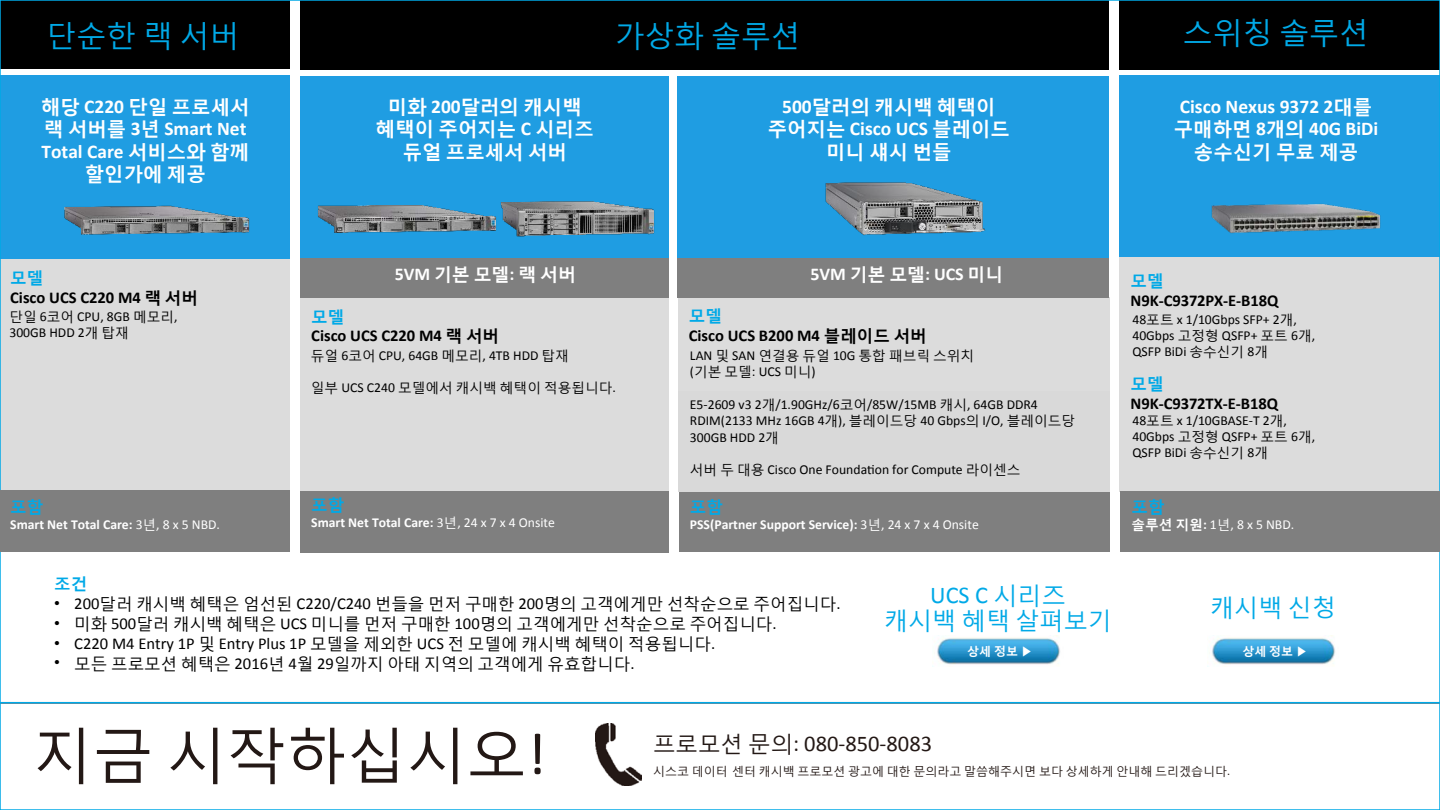
<style>
.page{position:relative;width:1440px;height:810px;background:#fff}
.page>*{position:absolute;margin:0;border:0;box-sizing:border-box;transform-origin:0 0}
.t1{font:60px "Malgun Gothic";color:#231815}
.t2{font:29.85px "Malgun Gothic";color:#00a9e7}
.t3{font:24.15px "Malgun Gothic";color:#00a9e7}
.t4{font:24.15px "Calibri";color:#00a9e7}
.t5{font:22.5px "Calibri";color:#231815}
.t6{font:700 19.5px/22.5px "Malgun Gothic";color:#fff;text-align:center}
.t7{font:700 19.5px/22.5px "Calibri";color:#fff}
.t8{font:700 18px "Calibri";letter-spacing:-.005em;color:#fff}
.t9{font:700 18px "Malgun Gothic";color:#fff}
.t10{font:700 16.65px "Malgun Gothic";color:#00a9e7}
.t11{font:16.5px/19.8px "Malgun Gothic";color:#000}
.t12{font:700 16.5px "Calibri";color:#000}
.t13{font:16.5px "Calibri";color:#000}
.t14{font:700 16.5px "Malgun Gothic";color:#00a9e7}
.t15{font:16.5px/19.8px "Arial";color:#000;text-align:justify}
.t16{font:13.65px/16.4px "Calibri";color:#000}
.t17{font:700 13.65px "Calibri";color:#fff}
.t18{font:13.65px "Malgun Gothic";color:#000}
.t19{font:13.65px "Calibri";color:#fff}
.t20{font:12px "Malgun Gothic";color:#231815}
.t21{font:700 12px "Malgun Gothic";color:#fff}
.s1{font-family:"Calibri"}
.s2{font-family:"Malgun Gothic"}
.s3{font-weight:400}
.s4{font-family:"Malgun Gothic";font-weight:400}
.s5{font-family:"Malgun Gothic";font-weight:700}
.s6{font-weight:700}
.s7{font-family:"Arial"}
</style>
<div class="page">
<div style="left:1120px;top:0;width:320px;height:69px;background:#000"></div>
<div style="left:300px;top:0;width:809px;height:69px;background:#000"></div>
<div style="left:300px;top:489px;width:369px;height:64px;background:#7f7f7f"></div>
<div style="left:300px;top:297px;width:369px;height:194px;background:#dcdcdc"></div>
<div style="left:300px;top:76px;width:369px;height:183px;background:#1f9de2"></div>
<div style="left:679px;top:491px;width:430px;height:61px;background:#7f7f7f"></div>
<img style="left:318px;top:205px;width:178px;height:28px">
<img style="left:500px;top:201px;width:155px;height:36px">
<div style="left:677px;top:76px;width:432px;height:183px;background:#1f9de2"></div>
<div style="left:678px;top:297px;width:431px;height:95px;background:#dcdcdc"></div>
<div style="left:678px;top:391px;width:431px;height:100px;background:#d9d9d9"></div>
<div style="left:1120px;top:76px;width:320px;height:183px;background:#1f9de2"></div>
<div style="left:1120px;top:258px;width:320px;height:133px;background:#dcdcdc"></div>
<div style="left:1120px;top:368px;width:320px;height:124px;background:#dcdcdc"></div>
<div style="left:0;top:0;width:289px;height:68px;background:#000"></div>
<div style="left:0;top:259px;width:289px;height:232px;background:#dcdcdc"></div>
<div style="left:0;top:75px;width:289px;height:184px;background:#1f9de2"></div>
<div style="left:300px;top:258px;width:369px;height:39px;background:#7f7f7f"></div>
<img style="left:64px;top:205px;width:186px;height:30px">
<img style="left:825px;top:182px;width:161px;height:54px">
<img style="left:1211px;top:204px;width:170px;height:30px">
<svg style="left:3px;top:702px;width:1434px;height:79px"></svg>
<div style="left:677px;top:258px;width:432px;height:39px;background:#7f7f7f"></div>
<div style="left:1121px;top:491px;width:319px;height:61px;background:#7f7f7f"></div>
<div style="left:0;top:491px;width:290px;height:61px;background:#7f7f7f"></div>
<img style="left:937px;top:638px;width:123px;height:27px">
<img style="left:1212px;top:638px;width:123px;height:27px">
<img style="left:595px;top:724px;width:46px;height:62px">
<h2 class="t2" style="left:47px;top:17px;width:195px">단순한 랙 서버</h2>
<h2 class="t2" style="left:615px;top:17px;width:188px">가상화 솔루션</h2>
<h2 class="t2" style="left:1183px;top:15px;width:188px">스위칭 솔루션</h2>
<h3 class="t6" style="left:41px;top:95px;width:210px">해당 <span class="s1">C220</span> 단일 프로세서</h3>
<h3 class="t7" style="left:42px;top:118px;width:209px"><span class="s2">랙 서버를</span> 3<span class="s2">년</span> Smart Net<br>Total Care <span class="s2">서비스와 함께</span></h3>
<h3 class="t6" style="left:85px;top:162px;width:123px">할인가에 제공</h3>
<h3 class="t6" style="left:376px;top:95px;width:219px">미화 <span class="s1">200</span>달러의 캐시백 혜택이 주어지는 <span class="s1">C</span> 시리즈 듀얼 프로세서 서버</h3>
<h3 class="t6" style="left:768px;top:95px;width:244px"><span class="s1">500</span>달러의 캐시백 혜택이 주어지는 <span class="s1">Cisco UCS</span> 블레이드 미니 섀시 번들</h3>
<h3 class="t7" style="left:1174px;top:95px;width:206px;text-align:center">Cisco Nexus 9372 2<span class="s2">대를 구매하면</span> 8<span class="s2">개의</span> 40G BiDi</h3>
<h3 class="t6" style="left:1194px;top:140px;width:166px">송수신기 무료 제공</h3>
<p class="t10" style="left:10px;top:267px;width:35px">모델</p>
<p class="t12" style="left:10px;top:287px;width:189px">Cisco UCS C220 M4 <span class="s2">랙 서버</span></p>
<p class="t16" style="left:9px;top:308px;width:170px"><span class="s2">단일</span> 6<span class="s2">코어</span> CPU, 8GB <span class="s2">메모리</span>,<br>300GB HDD 2<span class="s2">개 탑재</span></p>
<h3 class="t9" style="left:395px;top:263px;width:183px"><span class="s1">5VM</span> 기본 모델<span class="s1">:</span> 랙 서버</h3>
<p class="t14" style="left:311px;top:306px;width:35px">모델</p>
<p class="t12" style="left:311px;top:325px;width:189px">Cisco UCS C220 M4 <span class="s2">랙 서버</span></p>
<p class="t16" style="left:311px;top:347px;width:260px"><span class="s2">듀얼</span> 6<span class="s2">코어</span> CPU, 64GB <span class="s2">메모리</span>, 4TB HDD <span class="s2">탑재</span></p>
<p class="t18" style="left:311px;top:380px;width:307px">일부 <span class="s1">UCS C240</span> 모델에서 캐시백 혜택이 적용됩니다<span class="s1">.</span></p>
<h3 class="t8" style="left:811px;top:263px;width:194px">5VM <span class="s2">기본 모델</span>: UCS <span class="s2">미니</span></h3>
<p class="t10" style="left:689px;top:305px;width:35px">모델</p>
<p class="t12" style="left:689px;top:325px;width:240px">Cisco UCS B200 M4 <span class="s2">블레이드 서버</span></p>
<p class="t18" style="left:690px;top:347px;width:286px"><span class="s1">LAN</span> 및 <span class="s1">SAN</span> 연결용 듀얼 <span class="s1">10G</span> 통합 패브릭 스위치</p>
<p class="t16" style="left:690px;top:363px;width:127px">(<span class="s2">기본 모델</span>: UCS <span class="s2">미니</span>)</p>
<p class="t16" style="left:690px;top:396px;width:387px">E5-2609 v3 2<span class="s2">개</span>/1.90GHz/6<span class="s2">코어</span>/85W/15MB <span class="s2">캐시</span>, 64GB DDR4<br>RDIM(2133 MHz 16GB 4<span class="s2">개</span>), <span class="s2">블레이드당</span> 40 Gbps<span class="s2">의</span> I/O, <span class="s2">블레이드당<br></span>300GB HDD 2<span class="s2">개</span></p>
<p class="t16" style="left:690px;top:462px;width:332px"><span class="s2">서버 두 대용</span> Cisco One Foundation for Compute <span class="s2">라이센스</span></p>
<p class="t10" style="left:1131px;top:270px;width:35px">모델</p>
<p class="t12" style="left:1131px;top:290px;width:149px">N9K-C9372PX-E-B18Q</p>
<p class="t16" style="left:1132px;top:311px;width:184px">48<span class="s2">포트</span> x 1/10Gbps SFP+ 2<span class="s2">개</span>,<br>40Gbps <span class="s2">고정형</span> QSFP+ <span class="s2">포트</span> 6<span class="s2">개</span>,<br>QSFP BiDi <span class="s2">송수신기</span> 8<span class="s2">개</span></p>
<p class="t10" style="left:1131px;top:373px;width:35px">모델</p>
<p class="t12" style="left:1131px;top:393px;width:149px">N9K-C9372TX-E-B18Q</p>
<p class="t16" style="left:1132px;top:412px;width:184px">48<span class="s2">포트</span> x 1/10GBASE-T 2<span class="s2">개</span>,<br>40Gbps <span class="s2">고정형</span> QSFP+ <span class="s2">포트</span> 6<span class="s2">개</span>,<br>QSFP BiDi <span class="s2">송수신기</span> 8<span class="s2">개</span></p>
<p class="t14" style="left:10px;top:496px;width:35px">포함</p>
<p class="t17" style="left:10px;top:515px;width:211px">Smart Net Total Care: <span class="s3">3</span><span class="s4">년</span><span class="s3">, 8 x 5 NBD.</span></p>
<p class="t10" style="left:311px;top:494px;width:35px">포함</p>
<p class="t17" style="left:311px;top:513px;width:245px">Smart Net Total Care: <span class="s3">3</span><span class="s4">년</span><span class="s3">, 24 x 7 x 4 Onsite</span></p>
<p class="t14" style="left:690px;top:496px;width:35px">포함</p>
<p class="t17" style="left:690px;top:515px;width:290px">PSS(Partner Support Service): <span class="s3">3</span><span class="s4">년</span><span class="s3">, 24 x 7 x 4 Onsite</span></p>
<p class="t14" style="left:1132px;top:496px;width:35px">포함</p>
<p class="t19" style="left:1132px;top:516px;width:164px"><span class="s5">솔루션 지원</span><span class="s6">:</span> 1<span class="s2">년</span>, 8 x 5 NBD.</p>
<p class="t14" style="left:54px;top:573px;width:35px">조건</p>
<p class="t11" style="left:74px;top:593px;width:768px;text-indent:-20px"><span class="s7">•</span> <span class="s1">200</span>달러 캐시백 혜택은 엄선된 <span class="s1">C220/C240</span> 번들을 먼저 구매한 <span class="s1">200</span>명의 고객에게만 선착순으로 주어집니다<span class="s1">. </span>미화 <span class="s1">500</span>달러 캐시백 혜택은 <span class="s1">UCS</span> 미니를 먼저 구매한 <span class="s1">100</span>명의 고객에게만 선착순으로 주어집니다<span class="s1">.</span></p>
<p class="t13" style="left:74px;top:633px;width:642px">C220 M4 Entry 1P <span class="s2">및</span> Entry Plus 1P <span class="s2">모델을 제외한</span> UCS <span class="s2">전 모델에 캐시백 혜택이 적용됩니다</span>.</p>
<p class="t11" style="left:74px;top:653px;width:562px">모든 프로모션 혜택은 <span class="s1">2016</span>년 <span class="s1">4</span>월 <span class="s1">29</span>일까지 아태 지역의 고객에게 유효합니다<span class="s1">.</span></p>
<p class="t15" style="left:54px;top:613px;width:7px">• • •</p>
<h3 class="t4" style="left:930px;top:579px;width:137px">UCS C <span class="s2">시리즈</span></h3>
<h3 class="t3" style="left:884px;top:606px;width:229px">캐시백 혜택 살펴보기</h3>
<h3 class="t3" style="left:1210px;top:593px;width:128px">캐시백 신청</h3>
<p class="t21" style="left:967px;top:644px;width:67px">상세 정보 ▶</p>
<p class="t21" style="left:1242px;top:644px;width:67px">상세 정보 ▶</p>
<h1 class="t1" style="left:33px;top:718px;width:515px">지금 시작하십시오<span class="s1">!</span></h1>
<h3 class="t5" style="left:653px;top:729px;width:281px"><span class="s2">프로모션 문의</span>: 080-850-8083</h3>
<p class="t20" style="left:653px;top:764px;width:579px">시스코 데이터 센터 캐시백 프로모션 광고에 대한 문의라고 말씀해주시면 보다 상세하게 안내해 드리겠습니다<span class="s1">.</span></p>
</div>
